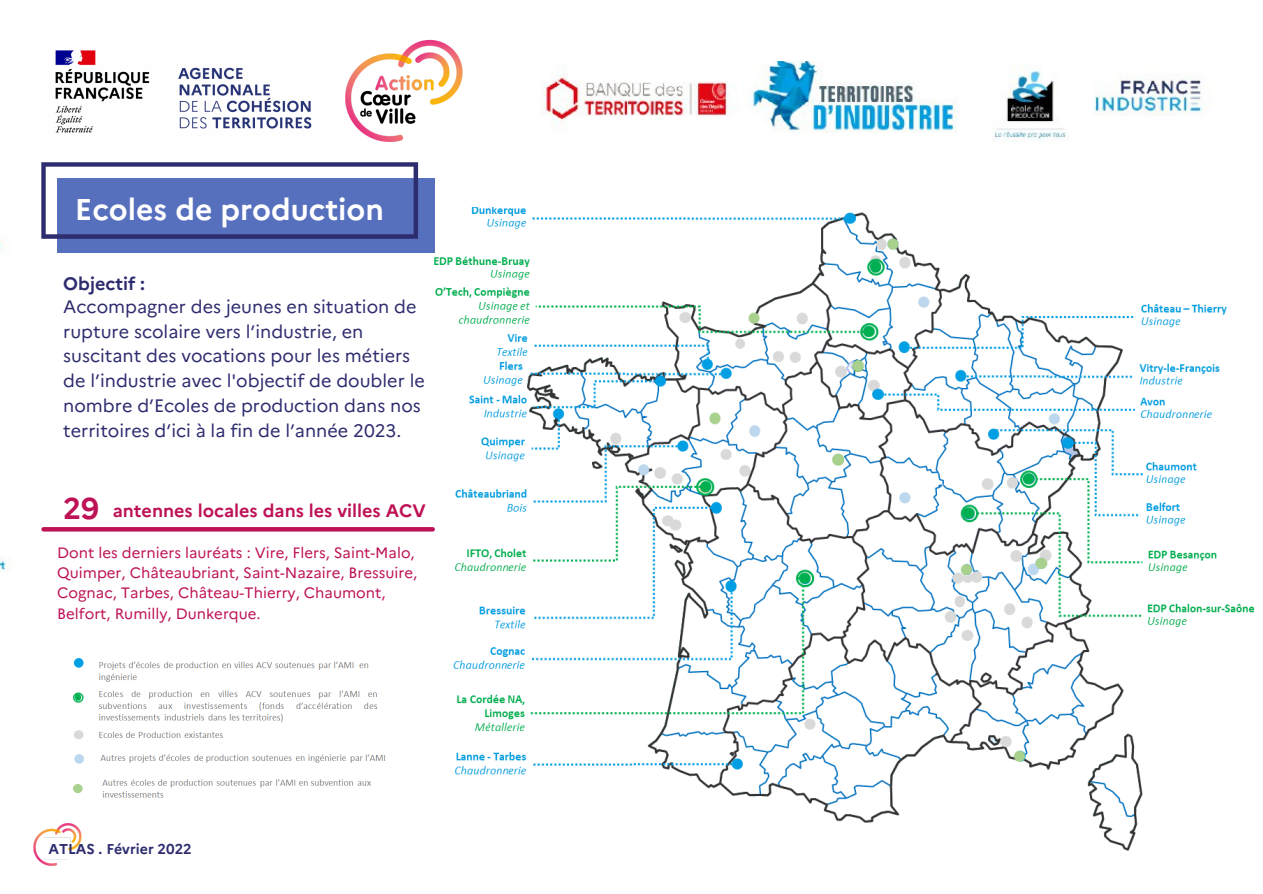
<style>
.page{position:relative;width:1263px;height:894px;background:#fff}
.page>*{position:absolute;margin:0;border:0;box-sizing:border-box;transform-origin:0 0}
.t1{font:700 30px "Marianne";color:#fff}
.t2{font:18px/24.8px "Marianne";color:#2d2c6f}
.t3{font:700 18px "Marianne";color:#be1257}
.t4{font:700 18px "Marianne";color:#2d2c6f}
.t5{font:15px/20.2px "Marianne";color:#be1257}
.t6{font:700 14.25px "Marianne";color:#2d2c6f}
.s1{font-size:30px}
</style>
<div class="page">
<div style="left:57px;top:178px;width:378px;height:74px;background:#5770be"></div>
<svg style="left:41px;top:162px;width:377px;height:77px"></svg>
<img style="left:55px;top:50px;width:95px;height:83px">
<img style="left:178px;top:67px;width:134px;height:62px">
<img style="left:345px;top:39px;width:118px;height:103px">
<svg style="left:44px;top:527px;width:379px;height:4px;background:#bf1559"></svg>
<img style="left:33px;top:823px;width:49px;height:43px">
<img style="left:541px;top:61px;width:671px;height:79px">
<img style="left:73px;top:658px;width:313px;height:140px">
<img style="left:423px;top:207px;width:832px;height:644px">
<h1 class="t1" style="left:75px;top:186px;width:311px">Ecoles de production</h1>
<p class="t4" style="left:63px;top:270px;width:83px">Objectif :</p>
<p class="t2" style="left:63px;top:294px;width:363px">Accompagner des jeunes en situation de rupture scolaire vers l’industrie, en suscitant des vocations pour les métiers de l’industrie avec l'objectif de doubler le nombre d’Ecoles de production dans nos territoires d’ici à la fin de l’année 2023.</p>
<p class="t3" style="left:63px;top:497px;width:364px"><span class="s1">29</span> antennes locales dans les villes ACV</p>
<p class="t5" style="left:57px;top:542px;width:361px">Dont les derniers lauréats : Vire, Flers, Saint-Malo, Quimper, Châteaubriant, Saint-Nazaire, Bressuire, Cognac, Tarbes, Château-Thierry, Chaumont, Belfort, Rumilly, Dunkerque.</p>
<p class="t6" style="left:48px;top:837px;width:145px">ATLAS . Février 2022</p>
</div>
